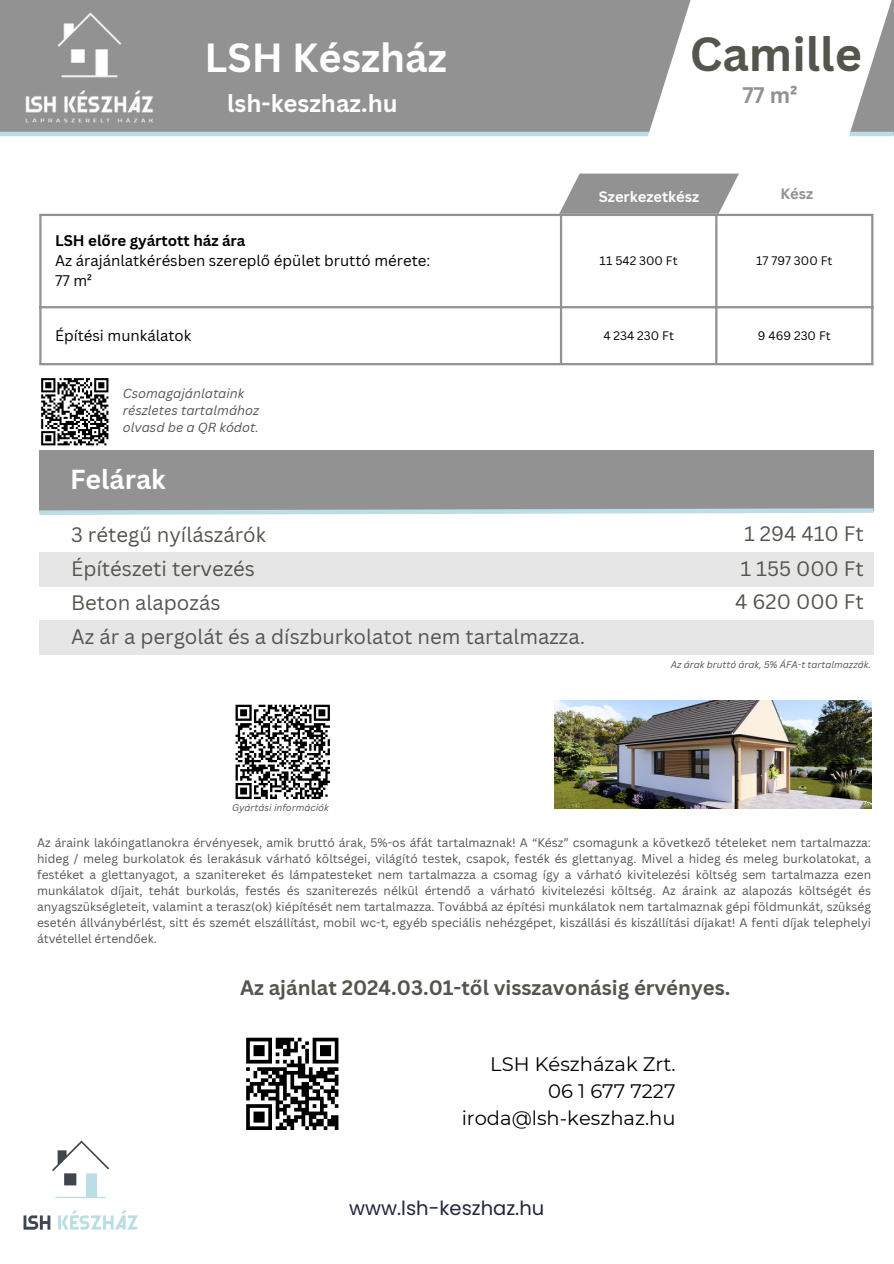
<style>
.page{position:relative;width:894px;height:1264px;background:#fff}
.page>*{position:absolute;margin:0;border:0;box-sizing:border-box;transform-origin:0 0}
.t1{font:700 46.65px "Canva Sans";color:#54554d}
.t2{font:700 39.6px "Canva Sans";color:#fff}
.t3{font:700 26.7px "Canva Sans";color:#fff}
.t4{font:700 23.85px "Canva Sans";color:#fff}
.t5{font:700 21.9px "Canva Sans";color:#929292}
.t6{font:20.4px "Canva Sans";color:#54554d}
.t7{font:700 20.4px "Canva Sans";color:#54554d}
.t8{font:19.5px/27px "Montserrat";color:#000;text-align:right}
.t9{font:19.5px "Poppins";color:#22263e}
.t10{font:15px "Canva Sans";color:#000}
.t11{font:700 15px "Canva Sans";color:#000}
.t12{font:700 14.7px "Canva Sans";color:#fdfbfb}
.t13{font:700 14.7px "Canva Sans";color:#929292}
.t14{font:italic 12.75px/17.1px "Canva Sans";color:#54554d}
.t15{font:12px/16px "Canva Sans";color:#54554d;text-align:justify}
.t16{font:12px "Canva Sans";color:#000}
.t17{font:italic 9.45px "Canva Sans";color:#54554d}
</style>
<div class="page">
<div style="left:0;top:0;width:893px;height:134px;background:#929292"></div>
<img style="left:25px;top:12px;width:128px;height:111px">
<hr style="left:0;top:132px;width:893px;height:4px;background:#bbdde6">
<svg style="left:644px;top:0;width:249px;height:137px;fill:#fff"></svg>
<svg style="left:559px;top:173px;width:179px;height:41px;background:#9f9f9f"></svg>
<hr style="left:39px;top:216px;width:2px;height:147px;background:#929292">
<hr style="left:559px;top:216px;width:3px;height:147px;background:#929292">
<hr style="left:715px;top:216px;width:2px;height:147px;background:#929292">
<hr style="left:870px;top:216px;width:3px;height:147px;background:#929292">
<hr style="left:39px;top:214px;width:834px;height:2px;background:#929292">
<hr style="left:39px;top:306px;width:834px;height:2px;background:#929292">
<hr style="left:39px;top:363px;width:834px;height:2px;background:#929292">
<div style="left:39px;top:450px;width:834px;height:60px;background:#929292"></div>
<svg style="left:39px;top:506px;width:835px;height:9px"></svg>
<div style="left:39px;top:552px;width:834px;height:35px;background:#e6e6e6"></div>
<div style="left:39px;top:620px;width:834px;height:35px;background:#e6e6e6"></div>
<svg style="left:235px;top:704px;width:95px;height:96px"></svg>
<img style="left:554px;top:700px;width:316px;height:108px">
<svg style="left:246px;top:1037px;width:92px;height:92px"></svg>
<img style="left:23px;top:1140px;width:115px;height:90px">
<svg style="left:41px;top:378px;width:68px;height:68px"></svg>
<p class="t2" style="left:204px;top:30px;width:244px">LSH Készház</p>
<p class="t4" style="left:227px;top:87px;width:172px">lsh-keszhaz.hu</p>
<h2 class="t11" style="left:55px;top:229px;width:192px">LSH előre gyártott ház ára</h2>
<h4 class="t10" style="left:55px;top:249px;width:377px">Az árajánlatkérésben szereplő épület bruttó mérete:</h4>
<h1 class="t10" style="left:55px;top:269px;width:38px">77 m²</h1>
<h5 class="t1" style="left:689px;top:21px;width:174px">Camille</h5>
<p class="t5" style="left:742px;top:80px;width:57px">77 m²</p>
<p class="t12" style="left:598px;top:186px;width:102px">Szerkezetkész</p>
<p class="t13" style="left:780px;top:184px;width:34px">Kész</p>
<h4 class="t16" style="left:599px;top:252px;width:80px">11 542 300 Ft</h4>
<p class="t16" style="left:756px;top:252px;width:78px">17 797 300 Ft</p>
<p class="t10" style="left:55px;top:325px;width:138px">Építési munkálatok</p>
<p class="t16" style="left:603px;top:327px;width:72px">4 234 230 Ft</p>
<p class="t16" style="left:757px;top:327px;width:74px">9 469 230 Ft</p>
<p class="t14" style="left:123px;top:384px;width:123px">Csomagajánlataink</p>
<p class="t14" style="left:123px;top:401px;width:138px">részletes tartalmához olvasd be a QR kódot.</p>
<p class="t3" style="left:70px;top:460px;width:97px">Felárak</p>
<h6 class="t6" style="left:71px;top:520px;width:196px">3 rétegű nyílászárók</h6>
<h6 class="t6" style="left:744px;top:519px;width:121px">1 294 410 Ft</h6>
<p class="t6" style="left:71px;top:554px;width:185px">Építészeti tervezés</p>
<h3 class="t6" style="left:740px;top:554px;width:125px">1 155 000 Ft</h3>
<h6 class="t6" style="left:71px;top:588px;width:151px">Beton alapozás</h6>
<h6 class="t6" style="left:735px;top:587px;width:130px">4 620 000 Ft</h6>
<h6 class="t6" style="left:71px;top:622px;width:515px">Az ár a pergolát és a díszburkolatot nem tartalmazza.</h6>
<p class="t17" style="left:232px;top:801px;width:98px">Gyártási információk</p>
<h6 class="t17" style="left:670px;top:658px;width:202px">Az árak bruttó árak, 5% ÁFA-t tartalmazzák.</h6>
<h6 class="t15" style="left:37px;top:834px;width:835px">Az áraink lakóingatlanokra érvényesek, amik bruttó árak, 5%-os áfát tartalmaznak! A “Kész” csomagunk a következő tételeket nem tartalmazza: hideg / meleg burkolatok és lerakásuk várható költségei, világító testek, csapok, festék és glettanyag. Mivel a hideg és meleg burkolatokat, a festéket a glettanyagot, a szanitereket és lámpatesteket nem tartalmazza a csomag így a várható kivitelezési költség sem tartalmazza ezen munkálatok díjait, tehát burkolás, festés és szaniterezés nélkül értendő a várható kivitelezési költség. Az áraink az alapozás költségét és anyagszükségleteit, valamint a terasz(ok) kiépítését nem tartalmazza. Továbbá az építési munkálatok nem tartalmaznak gépi földmunkát, szükség esetén állványbérlést, sitt és szemét elszállítást, mobil wc-t, egyéb speciális nehézgépet, kiszállási és kiszállítási díjakat! A fenti díjak telephelyi átvétellel értendőek.</h6>
<p class="t7" style="left:240px;top:972px;width:491px">Az ajánlat 2024.03.01-től visszavonásig érvényes.</p>
<p class="t8" style="left:461px;top:1050px;width:215px">LSH Készházak Zrt.<br>06 1 677 7227 iroda@lsh-keszhaz.hu</p>
<p class="t9" style="left:349px;top:1194px;width:196px">www.lsh-keszhaz.hu</p>
</div>
